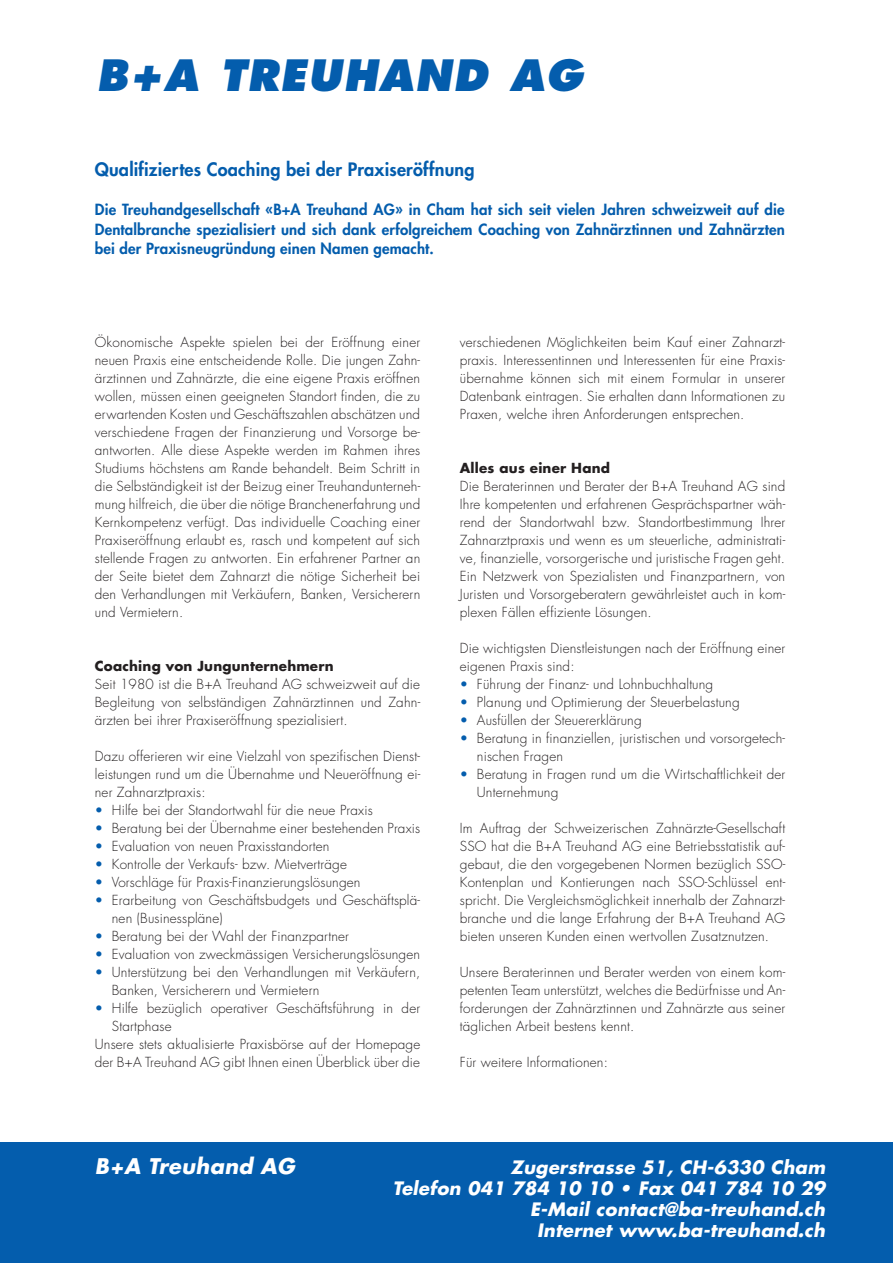
<style>
.page{position:relative;width:893px;height:1263px;background:#fff}
.page>*{position:absolute;margin:0;border:0;box-sizing:border-box;transform-origin:0 0}
.t1{font:italic 800 42px "Futura LT";letter-spacing:.035em;color:#045dad}
.t2{font:italic 700 21px "Futura LT";letter-spacing:.015em;color:#fff}
.t3{font:italic 700 18px/21px "Futura LT";letter-spacing:.015em;color:#fff;text-align:right}
.t4{font:800 18px "Futura LT";letter-spacing:.01em;color:#045dad}
.t5{font:800 15px/19.5px "Futura LT";letter-spacing:.01em;color:#045dad;text-align:justify}
.t6{font:300 13.5px/18px "Futura LT";letter-spacing:.01em;color:#231f20;text-align:justify}
.t7{font:700 13.5px "Futura LT";letter-spacing:.015em;color:#231f20}
.s1{color:#045dad}
</style>
<div class="page">
<div style="left:0;top:1142px;width:893px;height:121px;background:#045dad"></div>
<h1 class="t1" style="left:96px;top:57px;width:488px">B+A TREUHAND AG</h1>
<h3 class="t4" style="left:95px;top:163px;width:381px">Qualifiziertes Coaching bei der Praxiseröffnung</h3>
<p class="t5" style="left:95px;top:202px;width:691px">Die Treuhandgesellschaft «B+A Treuhand AG» in Cham hat sich seit vielen Jahren schweizweit auf die Dentalbranche spezialisiert und sich dank erfolgreichem Coaching von Zahnärztinnen und Zahnärzten bei der Praxisneugründung einen Namen gemacht.</p>
<p class="t6" style="left:95px;top:334px;width:327px">Ökonomische Aspekte spielen bei der Eröffnung einer neuen Praxis eine entscheidende Rolle. Die jungen Zahn&shy;ärztinnen und Zahnärzte, die eine eigene Praxis eröffnen wollen, müssen einen geeigneten Standort finden, die zu erwartenden Kosten und Geschäftszahlen abschätzen und verschiedene Fragen der Finanzierung und Vorsorge be&shy;antworten. Alle diese Aspekte werden im Rahmen ihres Studiums höchstens am Rande behandelt. Beim Schritt in die Selbständigkeit ist der Beizug einer Treuhandunterneh&shy;mung hilfreich, die über die nötige Branchenerfahrung und Kernkompetenz verfügt. Das individuelle Coaching einer Praxiseröffnung erlaubt es, rasch und kompetent auf sich stellende Fragen zu antworten. Ein erfahrener Partner an der Seite bietet dem Zahnarzt die nötige Sicherheit bei den Verhandlungen mit Verkäufern, Banken, Versicherern und Vermietern.</p>
<p class="t7" style="left:95px;top:660px;width:240px">Coaching von Jungunternehmern</p>
<p class="t6" style="left:95px;top:676px;width:327px">Seit 1980 ist die B+A Treuhand AG schweizweit auf die Begleitung von selbständigen Zahnärztinnen und Zahn&shy;ärzten bei ihrer Praxiseröffnung spezialisiert.</p>
<p class="t6" style="left:95px;top:748px;width:327px">Dazu offerieren wir eine Vielzahl von spezifischen Dienst&shy;leistungen rund um die Übernahme und Neueröffnung ei&shy;ner Zahnarztpraxis:</p>
<p class="t6" style="left:95px;top:802px;width:279px"><span class="s1">•</span> Hilfe bei der Standortwahl für die neue Praxis</p>
<p class="t6" style="left:95px;top:820px;width:327px"><span class="s1">•</span> Beratung bei der Übernahme einer bestehenden Praxis</p>
<p class="t6" style="left:95px;top:838px;width:236px"><span class="s1">•</span> Evaluation von neuen Praxisstandorten</p>
<p class="t6" style="left:95px;top:856px;width:254px"><span class="s1">•</span> Kontrolle der Verkaufs- bzw. Mietverträge</p>
<p class="t6" style="left:95px;top:874px;width:267px"><span class="s1">•</span> Vorschläge für Praxis-Finanzierungslösungen</p>
<p class="t6" style="left:112px;top:892px;width:310px;text-indent:-17px"><span class="s1">•</span> Erarbeitung von Geschäftsbudgets und Geschäftsplä&shy;nen (Businesspläne)</p>
<p class="t6" style="left:95px;top:928px;width:256px"><span class="s1">•</span> Beratung bei der Wahl der Finanzpartner</p>
<p class="t6" style="left:95px;top:946px;width:327px"><span class="s1">•</span> Evaluation von zweckmässigen Versicherungslösungen</p>
<p class="t6" style="left:112px;top:964px;width:310px;text-indent:-17px"><span class="s1">•</span> Unterstützung bei den Verhandlungen mit Verkäufern,<br>Banken, Versicherern und Vermietern</p>
<p class="t6" style="left:95px;top:1000px;width:327px"><span class="s1">•</span> Hilfe bezüglich operativer Geschäftsführung in der</p>
<p class="t6" style="left:112px;top:1018px;width:61px">Startphase</p>
<p class="t6" style="left:95px;top:1036px;width:327px">Unsere stets aktualisierte Praxisbörse auf der Homepage</p>
<p class="t6" style="left:95px;top:1054px;width:327px">der B+A Treuhand AG gibt Ihnen einen Überblick über die</p>
<p class="t6" style="left:460px;top:334px;width:327px">verschiedenen Möglichkeiten beim Kauf einer Zahnarzt&shy;praxis. Interessentinnen und Interessenten für eine Praxis&shy;übernahme können sich mit einem Formular in unserer Datenbank eintragen. Sie erhalten dann Informationen zu Praxen, welche ihren Anforderungen entsprechen.</p>
<p class="t7" style="left:460px;top:462px;width:152px">Alles aus einer Hand</p>
<p class="t6" style="left:460px;top:478px;width:327px">Die Beraterinnen und Berater der B+A Treuhand AG sind Ihre kompetenten und erfahrenen Gesprächspartner wäh&shy;rend der Standortwahl bzw. Standortbestimmung Ihrer Zahnarztpraxis und wenn es um steuerliche, administrati&shy;ve, finanzielle, vorsorgerische und juristische Fragen geht.<br>Ein Netzwerk von Spezialisten und Finanzpartnern, von Juristen und Vorsorgeberatern gewährleistet auch in kom&shy;plexen Fällen effiziente Lösungen.</p>
<p class="t6" style="left:460px;top:640px;width:327px">Die wichtigsten Dienstleistungen nach der Eröffnung einer eigenen Praxis sind:</p>
<p class="t6" style="left:460px;top:676px;width:255px"><span class="s1">•</span> Führung der Finanz- und Lohnbuchhaltung</p>
<p class="t6" style="left:460px;top:694px;width:281px"><span class="s1">•</span> Planung und Optimierung der Steuerbelastung</p>
<p class="t6" style="left:460px;top:712px;width:183px"><span class="s1">•</span> Ausfüllen der Steuererklärung</p>
<p class="t6" style="left:477px;top:730px;width:310px;text-indent:-17px"><span class="s1">•</span> Beratung in finanziellen, juristischen und vorsorgetech&shy;nischen Fragen</p>
<p class="t6" style="left:477px;top:766px;width:310px;text-indent:-17px"><span class="s1">•</span> Beratung in Fragen rund um die Wirtschaftlichkeit der<br>Unternehmung</p>
<p class="t6" style="left:460px;top:820px;width:327px">Im Auftrag der Schweizerischen Zahnärzte-Gesellschaft SSO hat die B+A Treuhand AG eine Betriebsstatistik auf&shy;gebaut, die den vorgegebenen Normen bezüglich SSO-Kontenplan und Kontierungen nach SSO-Schlüssel ent&shy;spricht. Die Vergleichsmöglichkeit innerhalb der Zahnarzt&shy;branche und die lange Erfahrung der B+A Treuhand AG bieten unseren Kunden einen wertvollen Zusatznutzen.</p>
<p class="t6" style="left:460px;top:964px;width:327px">Unsere Beraterinnen und Berater werden von einem kom&shy;petenten Team unterstützt, welches die Bedürfnisse und An&shy;forderungen der Zahnärztinnen und Zahnärzte aus seiner täglichen Arbeit bestens kennt.</p>
<p class="t6" style="left:460px;top:1054px;width:150px">Für weitere Informationen:</p>
<h2 class="t2" style="left:95px;top:1157px;width:202px">B+A Treuhand AG</h2>
<h3 class="t3" style="left:393px;top:1158px;width:434px">Zugerstrasse 51, CH-6330 Cham<br>Telefon 041 784 10 10 • Fax 041 784 10 29<br>E-Mail contact@ba-treuhand.ch<br>Internet www.ba-treuhand.ch</h3>
</div>
